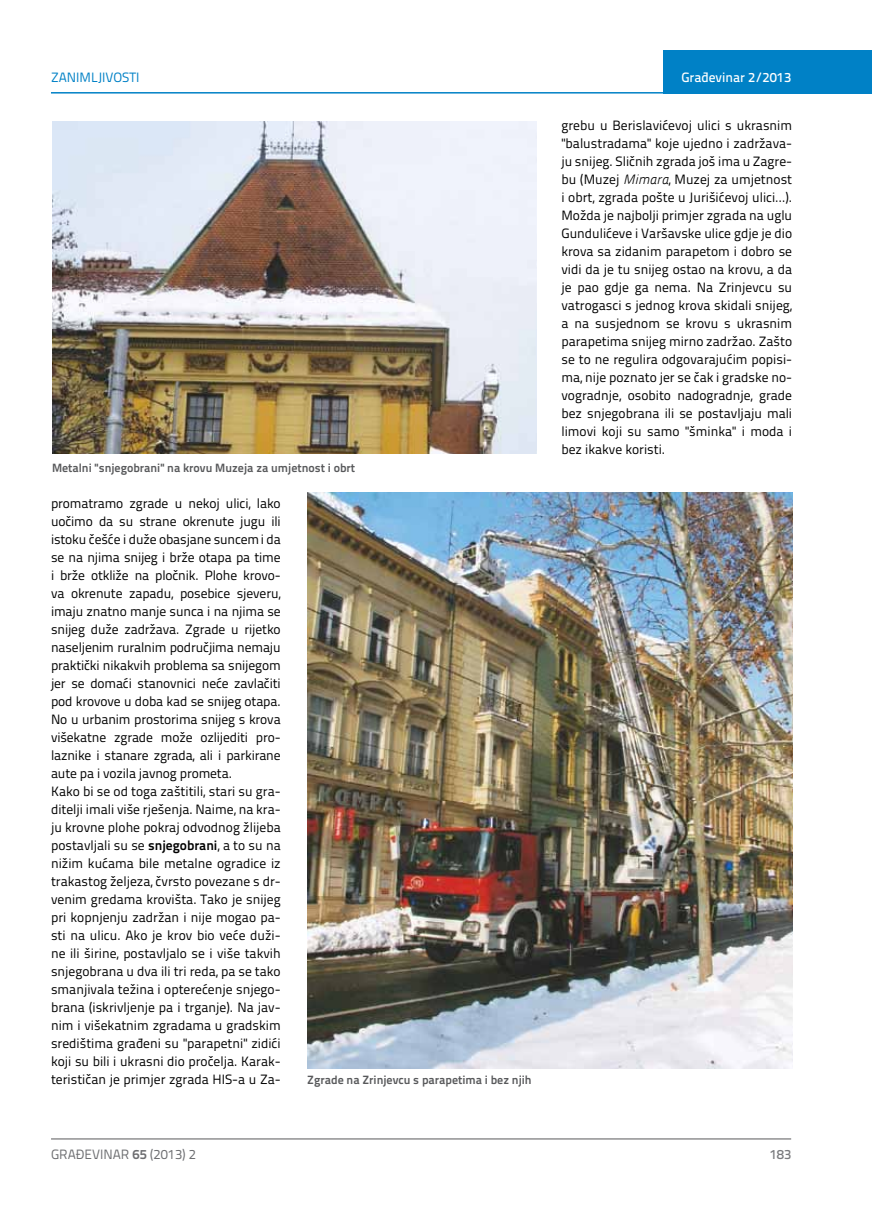
<style>
.page{position:relative;width:872px;height:1212px;background:#fff}
.page>*{position:absolute;margin:0;border:0;box-sizing:border-box;transform-origin:0 0}
.t1{font:13.5px/18px "Titillium Text 22 L";color:#000}
.t2{font:13.5px "Titillium Text 22 L";color:#6d6e71}
.t3{font:500 13.5px "Titillium Text 22 L";color:#fff}
.t4{font:13.5px "Titillium Text 22 L";color:#0081c6}
.t5{font:500 13.5px "Titillium Text 22 L";color:#797a7d}
.t6{font:700 12px "Titillium Text 22 L";color:#58595b}
.s1{font-weight:700}
.s2{font-family:"Panefresco 250 wt";font-style:italic}
</style>
<div class="page">
<hr style="left:51px;top:1139px;width:740px;height:1px;background:#58595b">
<div style="left:663px;top:50px;width:209px;height:44px;background:#0081c6"></div>
<hr style="left:51px;top:92px;width:821px;height:2px;background:#0081c6">
<img style="left:52px;top:121px;width:485px;height:333px">
<img style="left:307px;top:492px;width:485px;height:576px">
<p class="t4" style="left:51px;top:68px;width:90px">ZANIMLJIVOSTI</p>
<p class="t3" style="left:681px;top:67px;width:111px">Građevinar 2/2013</p>
<p class="t6" style="left:52px;top:458px;width:304px">Metalni "snjegobrani" na krovu Muzeja za umjetnost i obrt</p>
<p class="t1" style="left:51px;top:493px;width:231px">promatramo zgrade u nekoj ulici, lako uočimo da su strane okrenute jugu ili istoku češće i duže obasjane suncemi da se na njima snijeg i brže otapa pa time i brže otkliže na pločnik. Plohe krovo&shy;va okrenute zapadu, posebice sjeveru, imaju znatno manje sunca i na njima se snijeg duže zadržava. Zgrade u rijetko naseljenim ruralnim područjima nemaju praktički nikakvih problema sa snijegom jer se domaći stanovnici neće zavlačiti pod krovove u doba kad se snijeg otapa.<br>No u urbanim prostorima snijeg s krova višekatne zgrade može ozlijediti pro&shy;laznike i stanare zgrada, ali i parkirane aute pa i vozila javnog prometa.<br>Kako bi se od toga zaštitili, stari su gra&shy;ditelji imali više rješenja. Naime, na kra&shy;ju krovne plohe pokraj odvodnog žlijeba postavljali su se <span class="s1">snjegobrani</span>, a to su na nižim kućama bile metalne ogradice iz trakastog željeza, čvrsto povezane s dr&shy;venim gredama krovišta. Tako je snijeg pri kopnjenju zadržan i nije mogao pa&shy;sti na ulicu. Ako je krov bio veće duži&shy;ne ili širine, postavljalo se i više takvih snjegobrana u dva ili tri reda, pa se tako smanjivala težina i opterećenje snjego&shy;brana (iskrivljenje pa i trganje). Na jav&shy;nim i višekatnim zgradama u gradskim središtima građeni su "parapetni" zidići koji su bili i ukrasni dio pročelja. Karak&shy;terističan je primjer zgrada HIS-a u Za-</p>
<p class="t6" style="left:307px;top:1071px;width:226px">Zgrade na Zrinjevcu s parapetima i bez njih</p>
<p class="t1" style="left:561px;top:115px;width:232px;text-align:justify">grebu u Berislavićevoj ulici s ukrasnim "balustradama" koje ujedno i zadržava&shy;ju snijeg. Sličnih zgrada još ima u Zagre&shy;bu (Muzej <span class="s2">Mimara</span>, Muzej za umjetnost i obrt, zgrada pošte u Jurišićevoj ulici…).<br>Možda je najbolji primjer zgrada na uglu Gundulićeve i Varšavske ulice gdje je dio krova sa zidanim parapetom i dobro se vidi da je tu snijeg ostao na krovu, a da je pao gdje ga nema. Na Zrinjevcu su vatrogasci s jednog krova skidali snijeg, a na susjednom se krovu s ukrasnim parapetima snijeg mirno zadržao. Zašto se to ne regulira odgovarajućim popisi&shy;ma, nije poznato jer se čak i gradske no&shy;vogradnje, osobito nadogradnje, grade bez snjegobrana ili se postavljaju mali limovi koji su samo "šminka" i moda i bez ikakve koristi.</p>
<p class="t2" style="left:51px;top:1144px;width:146px">GRAĐEVINAR <span class="s1">65</span> (2013) 2</p>
<p class="t5" style="left:769px;top:1144px;width:23px">183</p>
</div>
